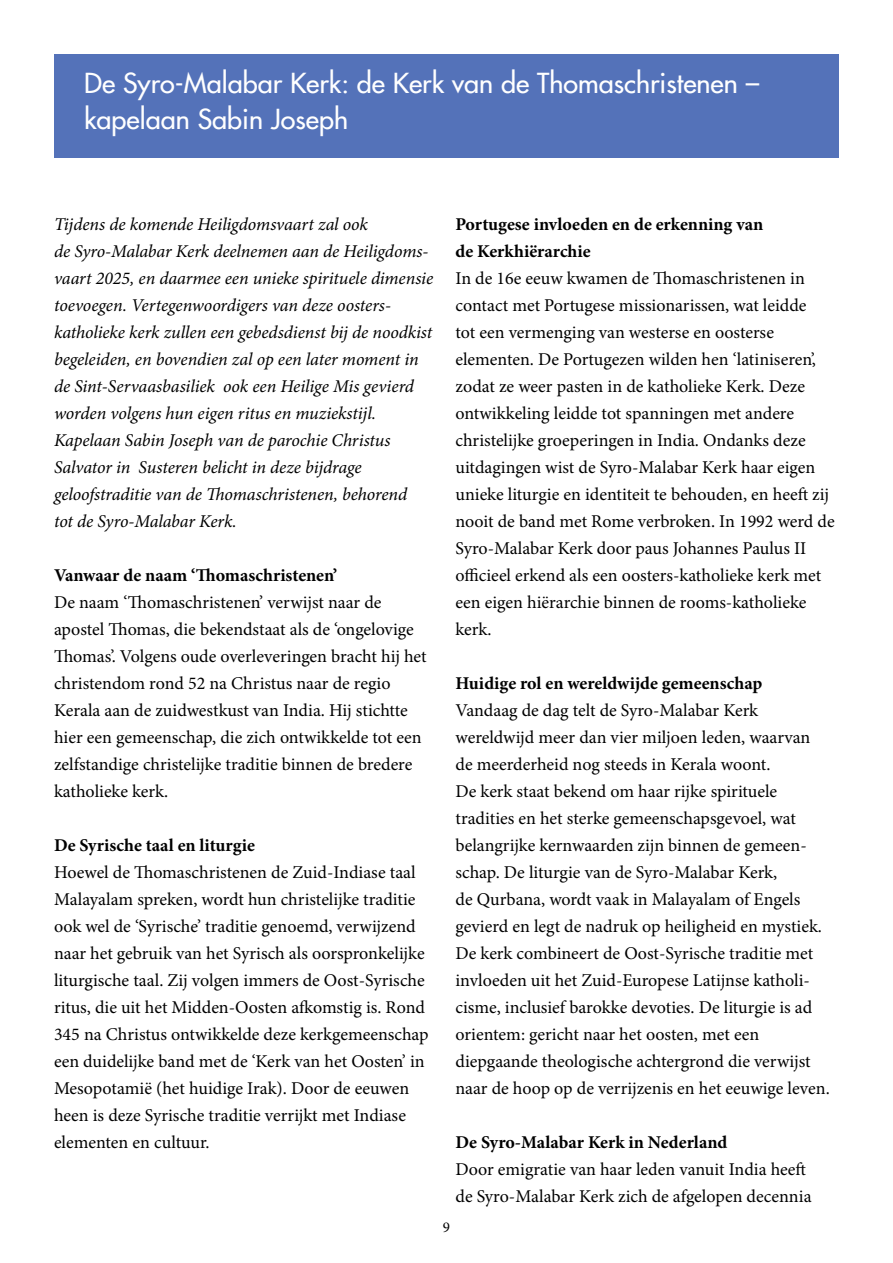
<style>
.page{position:relative;width:893px;height:1263px;background:#fff}
.page>*{position:absolute;margin:0;border:0;box-sizing:border-box;transform-origin:0 0}
.t1{font:500 27px/36px "Futura";color:#fff}
.t2{font:18px/27px "Minion Pro";color:#000}
.t3{font:italic 18px/27px "Minion Pro";letter-spacing:-.005em;color:#000}
.t4{font:700 18px/27px "Minion Pro";color:#000}
.t5{font:15px "Minion Pro";color:#000}
</style>
<div class="page">
<div style="left:54px;top:54px;width:785px;height:103px;background:#5472b9"></div>
<h1 class="t1" style="left:84px;top:65px;width:677px">De Syro-Malabar Kerk: de Kerk van de Thomaschristenen – kapelaan Sabin Joseph</h1>
<p class="t3" style="left:54px;top:211px;width:381px">Tijdens de komende Heiligdomsvaart zal ook<br>de Syro-Malabar Kerk deelnemen aan de Heiligdoms&shy;vaart 2025, en daarmee een unieke spirituele dimensie toevoegen. Vertegenwoordigers van deze oosters&shy;katholieke kerk zullen een gebedsdienst bij de noodkist begeleiden, en bovendien zal op een later moment in de Sint-Servaasbasiliek ook een Heilige Mis gevierd worden volgens hun eigen ritus en muziekstijl.<br>Kapelaan Sabin Joseph van de parochie Christus Salvator in Susteren belicht in deze bijdrage geloofstraditie van de Thomaschristenen, behorend<br>tot de Syro-Malabar Kerk.</p>
<p class="t4" style="left:54px;top:561px;width:285px">Vanwaar de naam ‘Thomaschristenen’</p>
<p class="t2" style="left:54px;top:589px;width:374px">De naam ‘Thomaschristenen’ verwijst naar de apostel Thomas, die bekendstaat als de ‘ongelovige Thomas’. Volgens oude overleveringen bracht hij het christendom rond 52 na Christus naar de regio Kerala aan de zuidwestkust van India. Hij stichtte hier een gemeenschap, die zich ontwikkelde tot een zelfstandige christelijke traditie binnen de bredere katholieke kerk.</p>
<p class="t4" style="left:54px;top:831px;width:203px">De Syrische taal en liturgie</p>
<p class="t2" style="left:54px;top:859px;width:376px">Hoewel de Thomaschristenen de Zuid-Indiase taal Malayalam spreken, wordt hun christelijke traditie ook wel de ‘Syrische’ traditie genoemd, verwijzend naar het gebruik van het Syrisch als oorspronkelijke liturgische taal. Zij volgen immers de Oost-Syrische ritus, die uit het Midden-Oosten afkomstig is. Rond 345 na Christus ontwikkelde deze kerkgemeenschap een duidelijke band met de ‘Kerk van het Oosten’ in Mesopotamië (het huidige Irak). Door de eeuwen heen is deze Syrische traditie verrijkt met Indiase elementen en cultuur.</p>
<p class="t4" style="left:455px;top:210px;width:309px">Portugese invloeden en de erkenning van de Kerkhiërarchie</p>
<p class="t2" style="left:455px;top:265px;width:381px">In de 16e eeuw kwamen de Thomaschristenen in contact met Portugese missionarissen, wat leidde<br>tot een vermenging van westerse en oosterse elementen. De Portugezen wilden hen ‘latiniseren’, zodat ze weer pasten in de katholieke Kerk. Deze ontwikkeling leidde tot spanningen met andere christelijke groeperingen in India. Ondanks deze uitdagingen wist de Syro-Malabar Kerk haar eigen unieke liturgie en identiteit te behouden, en heeft zij nooit de band met Rome verbroken. In 1992 werd de Syro-Malabar Kerk door paus Johannes Paulus II officieel erkend als een oosters-katholieke kerk met een eigen hiërarchie binnen de rooms-katholieke kerk.</p>
<p class="t4" style="left:455px;top:669px;width:308px">Huidige rol en wereldwijde gemeenschap</p>
<p class="t2" style="left:455px;top:697px;width:376px">Vandaag de dag telt de Syro-Malabar Kerk wereldwijd meer dan vier miljoen leden, waarvan de meerderheid nog steeds in Kerala woont.<br>De kerk staat bekend om haar rijke spirituele tradities en het sterke gemeenschapsgevoel, wat belangrijke kernwaarden zijn binnen de gemeen&shy;schap. De liturgie van de Syro-Malabar Kerk,<br>de Qurbana, wordt vaak in Malayalam of Engels gevierd en legt de nadruk op heiligheid en mystiek.<br>De kerk combineert de Oost-Syrische traditie met invloeden uit het Zuid-Europese Latijnse katholi&shy;cisme, inclusief barokke devoties. De liturgie is ad orientem: gericht naar het oosten, met een diepgaande theologische achtergrond die verwijst naar de hoop op de verrijzenis en het eeuwige leven.</p>
<p class="t4" style="left:455px;top:1128px;width:273px">De Syro-Malabar Kerk in Nederland</p>
<p class="t2" style="left:455px;top:1156px;width:358px">Door emigratie van haar leden vanuit India heeft de Syro-Malabar Kerk zich de afgelopen decennia</p>
<p class="t5" style="left:443px;top:1217px;width:9px">9</p>
</div>
